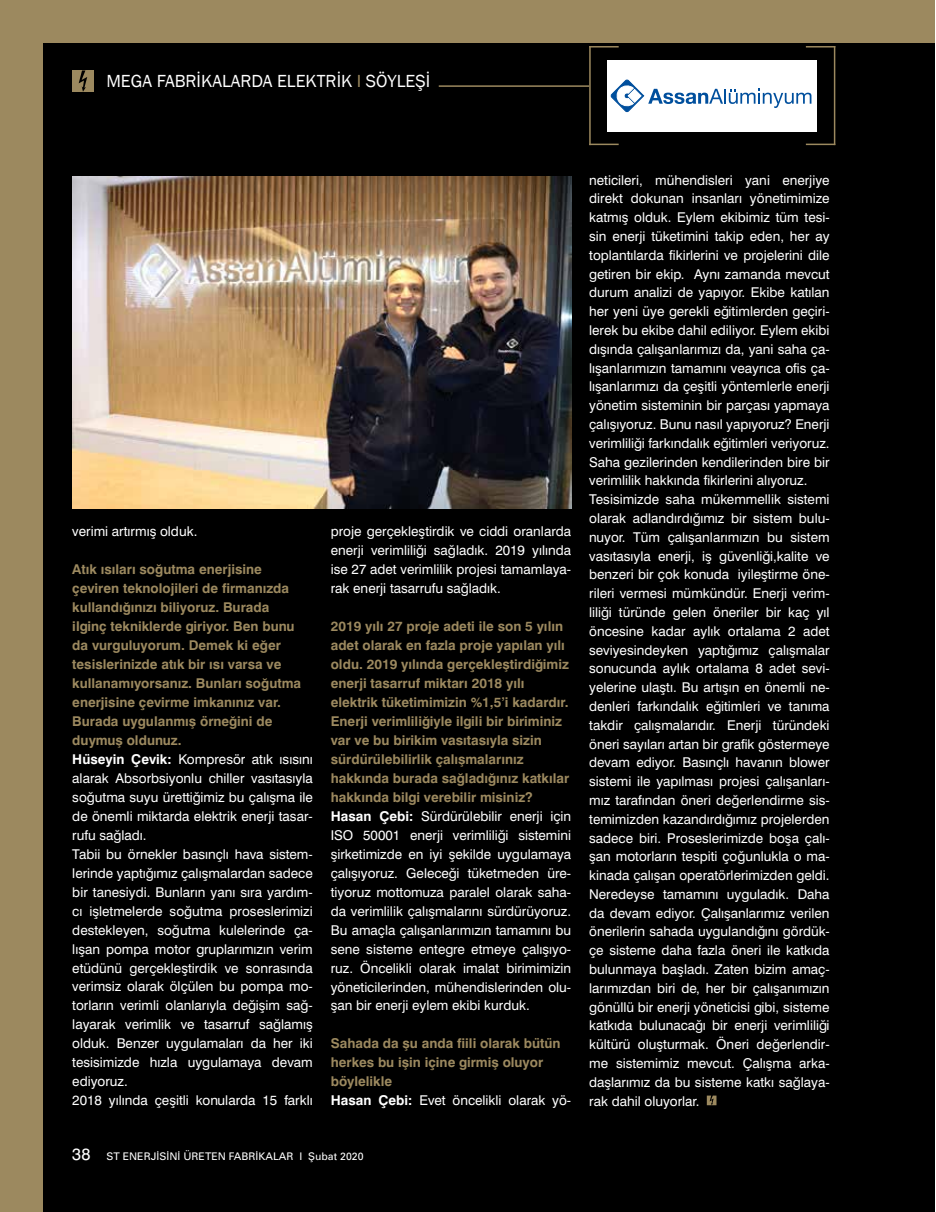
<style>
.page{position:relative;width:936px;height:1212px;background:#fff}
.page>*{position:absolute;margin:0;border:0;box-sizing:border-box;transform-origin:0 0}
.t1{font:18px "Franklin Gothic";color:#fff}
.t2{font:13.5px/18.8px "Swiss Normal Tr";color:#fff}
.t3{font:13.5px/18.9px "Swiss Bold Tr";color:#9c895f}
.t4{font:10.5px "Univers Tr";color:#fff}
.s1{color:#9c895f}
.s2{font-family:"Swiss Bold Tr"}
.s3{font-family:"Swiss Normal Tr";font-size:16.5px}
</style>
<div class="page">
<div style="left:0;top:0;width:934px;height:1212px;background:#000"></div>
<svg style="left:706px;top:1095px;width:10px;height:10px"></svg>
<img style="left:72px;top:176px;width:499px;height:333px">
<div style="left:72px;top:70px;width:22px;height:22px;background:#9c895f"></div>
<svg style="left:79px;top:70px;width:8px;height:22px"></svg>
<div style="left:0;top:0;width:43px;height:1212px;background:#9c895f"></div>
<div style="left:0;top:0;width:934px;height:43px;background:#9c895f"></div>
<hr style="left:438px;top:85px;width:151px;height:2px;background:#9c895f">
<hr style="left:589px;top:46px;width:1px;height:99px;background:#9c895f">
<hr style="left:833px;top:46px;width:2px;height:99px;background:#9c895f">
<hr style="left:589px;top:46px;width:29px;height:2px;background:#9c895f">
<hr style="left:805px;top:46px;width:30px;height:2px;background:#9c895f">
<svg style="left:590px;top:144px;width:28px;height:1px"></svg>
<hr style="left:805px;top:144px;width:30px;height:1px;background:#9c895f">
<div style="left:607px;top:60px;width:209px;height:71px;background:#fff"></div>
<svg style="left:611px;top:80px;width:200px;height:32px"></svg>
<h1 class="t1" style="left:106px;top:70px;width:325px">MEGA FABRİKALARDA ELEKTRİK <span class="s1">I</span> SÖYLEŞİ</h1>
<p class="t2" style="left:72px;top:522px;width:126px">verimi artırmış olduk.</p>
<p class="t3" style="left:72px;top:560px;width:230px">Atık ısıları soğutma enerjisine çeviren teknolojileri de firmanızda kullandığınızı biliyoruz. Burada ilginç tekniklerde giriyor. Ben bunu da vurguluyorum. Demek ki eğer tesislerinizde atık bir ısı varsa ve kullanamıyorsanız. Bunları soğutma enerjisine çevirme imkanınız var.<br>Burada uygulanmış örneğini de duymuş oldunuz.</p>
<p class="t2" style="left:72px;top:749px;width:242px"><span class="s2">Hüseyin Çevik:</span> Kompresör atık ısısını alarak Absorbsiyonlu chiller vasıtasıyla soğutma suyu ürettiğimiz bu çalışma ile de önemli miktarda elektrik enerji tasar&shy;rufu sağladı.<br>Tabii bu örnekler basınçlı hava sistem&shy;lerinde yaptığımız çalışmalardan sadece bir tanesiydi. Bunların yanı sıra yardım&shy;cı işletmelerde soğutma proseslerimizi destekleyen, soğutma kulelerinde ça&shy;lışan pompa motor gruplarımızın verim etüdünü gerçekleştirdik ve sonrasında verimsiz olarak ölçülen bu pompa mo&shy;torların verimli olanlarıyla değişim sağ&shy;layarak verimlik ve tasarruf sağlamış olduk. Benzer uygulamaları da her iki tesisimizde hızla uygulamaya devam ediyoruz.<br>2018 yılında çeşitli konularda 15 farklı</p>
<p class="t2" style="left:331px;top:522px;width:242px;text-align:justify">proje gerçekleştirdik ve ciddi oranlarda enerji verimliliği sağladık. 2019 yılında ise 27 adet verimlilik projesi tamamlaya&shy;rak enerji tasarrufu sağladık.</p>
<p class="t3" style="left:331px;top:617px;width:240px">2019 yılı 27 proje adeti ile son 5 yılın adet olarak en fazla proje yapılan yılı oldu. 2019 yılında gerçekleştirdiğimiz enerji tasarruf miktarı 2018 yılı elektrik tüketimimizin %1,5’i kadardır.<br>Enerji verimliliğiyle ilgili bir biriminiz var ve bu birikim vasıtasıyla sizin sürdürülebilirlik çalışmalarınız hakkında burada sağladığınız katkılar hakkında bilgi verebilir misiniz?</p>
<p class="t2" style="left:331px;top:806px;width:242px;text-align:justify"><span class="s2">Hasan Çebi:</span> Sürdürülebilir enerji için ISO 50001 enerji verimliliği sistemini şirketimizde en iyi şekilde uygulamaya çalışıyoruz. Geleceği tüketmeden üre&shy;tiyoruz mottomuza paralel olarak saha&shy;da verimlilik çalışmalarını sürdürüyoruz.<br>Bu amaçla çalışanlarımızın tamamını bu sene sisteme entegre etmeye çalışıyo&shy;ruz. Öncelikli olarak imalat birimimizin yöneticilerinden, mühendislerinden olu&shy;şan bir enerji eylem ekibi kurduk.</p>
<p class="t3" style="left:331px;top:1034px;width:231px">Sahada da şu anda fiili olarak bütün herkes bu işin içine girmiş oluyor böylelikle</p>
<p class="t2" style="left:331px;top:1091px;width:242px"><span class="s2">Hasan Çebi:</span> Evet öncelikli olarak yö-</p>
<p class="t4" style="left:72px;top:1150px;width:293px"><span class="s3">38</span> ST ENERJİSİNİ ÜRETEN FABRİKALAR I Şubat 2020</p>
<p class="t2" style="left:589px;top:170px;width:242px">neticileri, mühendisleri yani enerjiye direkt dokunan insanları yönetimimize katmış olduk. Eylem ekibimiz tüm tesi&shy;sin enerji tüketimini takip eden, her ay toplantılarda fikirlerini ve projelerini dile getiren bir ekip. Aynı zamanda mevcut durum analizi de yapıyor. Ekibe katılan her yeni üye gerekli eğitimlerden geçiri&shy;lerek bu ekibe dahil ediliyor. Eylem ekibi dışında çalışanlarımızı da, yani saha ça&shy;lışanlarımızın tamamını veayrıca ofis ça&shy;lışanlarımızı da çeşitli yöntemlerle enerji yönetim sisteminin bir parçası yapmaya çalışıyoruz. Bunu nasıl yapıyoruz? Enerji verimliliği farkındalık eğitimleri veriyoruz.<br>Saha gezilerinden kendilerinden bire bir verimlilik hakkında fikirlerini alıyoruz.<br>Tesisimizde saha mükemmellik sistemi olarak adlandırdığımız bir sistem bulu&shy;nuyor. Tüm çalışanlarımızın bu sistem vasıtasıyla enerji, iş güvenliği,kalite ve benzeri bir çok konuda iyileştirme öne&shy;rileri vermesi mümkündür. Enerji verim&shy;liliği türünde gelen öneriler bir kaç yıl öncesine kadar aylık ortalama 2 adet seviyesindeyken yaptığımız çalışmalar sonucunda aylık ortalama 8 adet sevi&shy;yelerine ulaştı. Bu artışın en önemli ne&shy;denleri farkındalık eğitimleri ve tanıma takdir çalışmalarıdır. Enerji türündeki öneri sayıları artan bir grafik göstermeye devam ediyor. Basınçlı havanın blower sistemi ile yapılması projesi çalışanları&shy;mız tarafından öneri değerlendirme sis&shy;temimizden kazandırdığımız projelerden sadece biri. Proseslerimizde boşa çalı&shy;şan motorların tespiti çoğunlukla o ma&shy;kinada çalışan operatörlerimizden geldi.<br>Neredeyse tamamını uyguladık. Daha da devam ediyor. Çalışanlarımız verilen önerilerin sahada uygulandığını gördük&shy;çe sisteme daha fazla öneri ile katkıda bulunmaya başladı. Zaten bizim amaç&shy;larımızdan biri de, her bir çalışanımızın gönüllü bir enerji yöneticisi gibi, sisteme katkıda bulunacağı bir enerji verimliliği kültürü oluşturmak. Öneri değerlendir&shy;me sistemimiz mevcut. Çalışma arka&shy;daşlarımız da bu sisteme katkı sağlaya&shy;rak dahil oluyorlar.</p>
</div>
